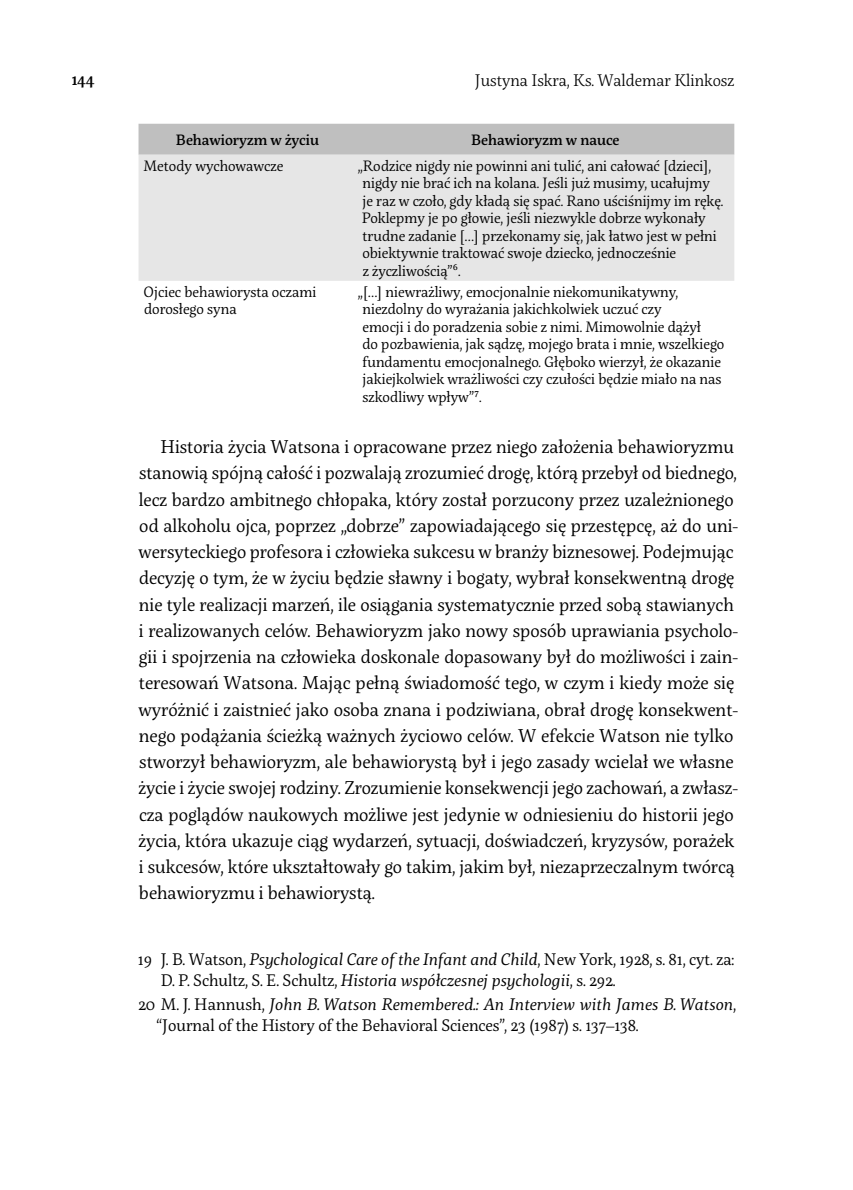
<style>
.page{position:relative;width:853px;height:1190px;background:#fff}
.page>*{position:absolute;margin:0;border:0;box-sizing:border-box;transform-origin:0 0}
.t1{font:18.38px/26.2px "Servus";color:#000}
.t2{font:16.62px/21px "Servus";color:#000}
.t3{font:300 16.62px "Servus";color:#000}
.t4{font:500 16.62px "Servus";color:#000}
.t5{font:14.88px/17.5px "Servus";color:#000}
.t6{font:500 14.88px "Servus";color:#000}
.s1{font-style:italic}
</style>
<div class="page">
<div style="left:138px;top:124px;width:596px;height:31px;background:#bfbfbf"></div>
<div style="left:138px;top:155px;width:596px;height:126px;background:#e6e6e6"></div>
<p class="t4" style="left:71px;top:73px;width:22px">144</p>
<p class="t3" style="left:474px;top:73px;width:261px">Justyna Iskra, Ks. Waldemar Klinkosz</p>
<p class="t6" style="left:176px;top:134px;width:145px">Behawioryzm w życiu</p>
<p class="t6" style="left:471px;top:134px;width:150px">Behawioryzm w nauce</p>
<p class="t5" style="left:143px;top:158px;width:141px">Metody wychowawcze</p>
<p class="t5" style="left:358px;top:158px;width:367px">„Rodzice nigdy nie powinni ani tulić, ani całować [dzieci], nigdy nie brać ich na kolana. Jeśli już musimy, ucałujmy<br>je raz w czoło, gdy kładą się spać. Rano uściśnijmy im rękę.<br>Poklepmy je po głowie, jeśli niezwykle dobrze wykonały trudne zadanie […] przekonamy się, jak łatwo jest w pełni obiektywnie traktować swoje dziecko, jednocześnie<br>z życzliwością”6.</p>
<p class="t5" style="left:143px;top:284px;width:174px">Ojciec behawiorysta oczami dorosłego syna</p>
<p class="t5" style="left:362px;top:284px;width:363px;text-indent:-5px">„[…] niewrażliwy, emocjonalnie niekomunikatywny, niezdolny do wyrażania jakichkolwiek uczuć czy<br>emocji i do poradzenia sobie z nimi. Mimowolnie dążył<br>do pozbawienia, jak sądzę, mojego brata i mnie, wszelkiego fundamentu emocjonalnego. Głęboko wierzył, że okazanie jakiejkolwiek wrażliwości czy czułości będzie miało na nas szkodliwy wpływ”7.</p>
<p class="t1" style="left:138px;top:435px;width:601px;text-indent:22px">Historia życia Watsona i opracowane przez niego założenia behawioryzmu stanowią spójną całość i pozwalają zrozumieć drogę, którą przebył od biednego, lecz bardzo ambitnego chłopaka, który został porzucony przez uzależnionego od alkoholu ojca, poprzez „dobrze” zapowiadającego się przestępcę, aż do uni&shy;wersyteckiego profesora i człowieka sukcesu w branży biznesowej. Podejmując decyzję o tym, że w życiu będzie sławny i bogaty, wybrał konsekwentną drogę nie tyle realizacji marzeń, ile osiągania systematycznie przed sobą stawianych i realizowanych celów. Behawioryzm jako nowy sposób uprawiania psycholo&shy;gii i spojrzenia na człowieka doskonale dopasowany był do możliwości i zain&shy;teresowań Watsona. Mając pełną świadomość tego, w czym i kiedy może się wyróżnić i zaistnieć jako osoba znana i podziwiana, obrał drogę konsekwent&shy;nego podążania ścieżką ważnych życiowo celów. W efekcie Watson nie tylko stworzył behawioryzm, ale behawiorystą był i jego zasady wcielał we własne życie i życie swojej rodziny. Zrozumienie konsekwencji jego zachowań, a zwłasz&shy;cza poglądów naukowych możliwe jest jedynie w odniesieniu do historii jego życia, która ukazuje ciąg wydarzeń, sytuacji, doświadczeń, kryzysów, porażek i sukcesów, które ukształtowały go takim, jakim był, niezaprzeczalnym twórcą behawioryzmu i behawiorystą.</p>
<p class="t2" style="left:161px;top:950px;width:575px;text-indent:-23px">19 J. B. Watson, <span class="s1">Psychological Care of the Infant and Child</span>, New York, 1928, s. 81, cyt. za:<br>D. P. Schultz, S. E. Schultz, <span class="s1">Historia współczesnej psychologii</span>, s. 292.</p>
<p class="t2" style="left:156px;top:995px;width:581px;text-indent:-18px">20 M. J. Hannush, <span class="s1">John B. Watson Remembered.: An Interview with James B. Watson</span>, “Journal of the History of the Behavioral Sciences”, 23 (1987) s. 137–138.</p>
</div>
